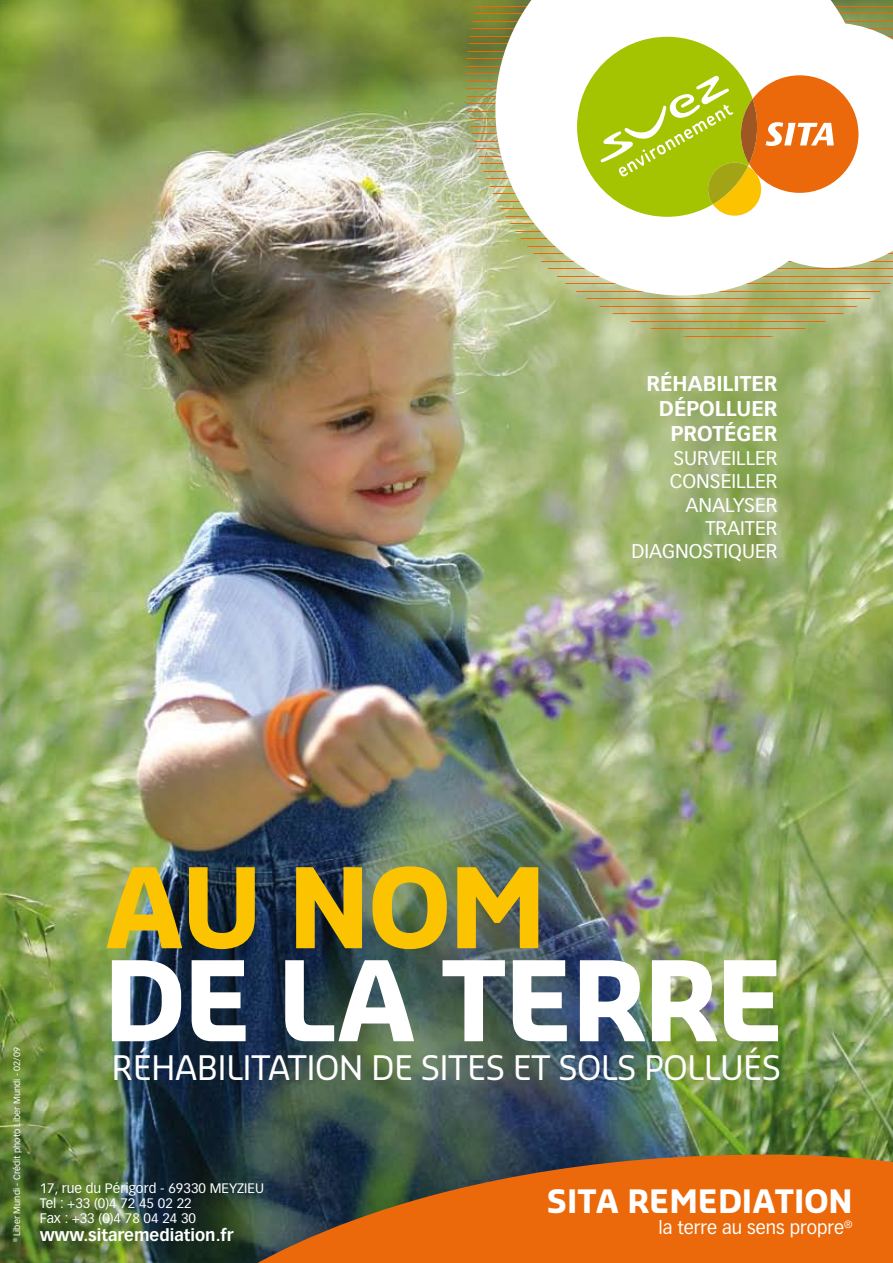
<style>
.page{position:relative;width:893px;height:1263px;background:#fff}
.page>*{position:absolute;margin:0;border:0;box-sizing:border-box;transform-origin:0 0}
.t1{font:700 108px "Sansa Pro";letter-spacing:-.02em;color:#fff}
.t2{font:700 108px "Sansa Pro";color:#fcc300}
.t3{font:33px "Sansa Pro";letter-spacing:-.02em;color:#fff}
.t4{font:700 31.5px "Sansa Pro";color:#fff}
.t5{font:700 21px/25.2px "Vectora LH";color:#fff;text-align:right}
.t6{font:19.5px/23.4px "Vectora LH";color:#fff;text-align:right}
.t7{font:18px "Vectora LH";color:#fff}
.t8{font:700 16.5px "Vectora LH";color:#fff}
.t9{font:13.5px/15px "Vectora LH";color:#fff}
.t10{font:9px "Vectora LH";color:#fff}
.t11{font:5.25px "Vectora LH";color:#fff}
</style>
<div class="page">
<img style="left:0;top:0;width:893px;height:1263px">
<svg style="left:223px;top:1154px;width:670px;height:109px;background:#b35e1a"></svg>
<hr style="left:466px;top:6px;width:427px;height:1px;background:#eb690a">
<hr style="left:466px;top:14px;width:427px;height:1px;background:#eb690a">
<hr style="left:466px;top:21px;width:427px;height:1px;background:#eb690a">
<hr style="left:466px;top:29px;width:427px;height:1px;background:#eb690a">
<hr style="left:466px;top:36px;width:427px;height:1px;background:#eb690a">
<hr style="left:466px;top:44px;width:427px;height:1px;background:#eb690a">
<hr style="left:466px;top:51px;width:427px;height:1px;background:#eb690a">
<hr style="left:466px;top:59px;width:427px;height:1px;background:#eb690a">
<hr style="left:466px;top:66px;width:427px;height:1px;background:#eb690a">
<hr style="left:466px;top:74px;width:427px;height:1px;background:#eb690a">
<hr style="left:466px;top:81px;width:427px;height:1px;background:#eb690a">
<hr style="left:466px;top:89px;width:427px;height:1px;background:#eb690a">
<hr style="left:466px;top:96px;width:427px;height:1px;background:#eb690a">
<hr style="left:466px;top:104px;width:427px;height:1px;background:#eb690a">
<hr style="left:466px;top:111px;width:427px;height:1px;background:#eb690a">
<hr style="left:466px;top:119px;width:427px;height:1px;background:#eb690a">
<hr style="left:466px;top:126px;width:427px;height:1px;background:#eb690a">
<hr style="left:466px;top:134px;width:427px;height:1px;background:#eb690a">
<hr style="left:466px;top:141px;width:427px;height:1px;background:#eb690a">
<hr style="left:466px;top:149px;width:427px;height:1px;background:#eb690a">
<hr style="left:466px;top:156px;width:427px;height:1px;background:#eb690a">
<hr style="left:466px;top:164px;width:427px;height:1px;background:#eb690a">
<hr style="left:466px;top:171px;width:427px;height:1px;background:#eb690a">
<hr style="left:466px;top:179px;width:427px;height:1px;background:#eb690a">
<hr style="left:466px;top:186px;width:427px;height:1px;background:#eb690a">
<hr style="left:466px;top:194px;width:427px;height:1px;background:#eb690a">
<hr style="left:466px;top:201px;width:427px;height:1px;background:#eb690a">
<hr style="left:466px;top:209px;width:427px;height:1px;background:#eb690a">
<hr style="left:466px;top:216px;width:427px;height:1px;background:#eb690a">
<hr style="left:466px;top:224px;width:427px;height:1px;background:#eb690a">
<hr style="left:466px;top:231px;width:427px;height:1px;background:#eb690a">
<hr style="left:466px;top:239px;width:427px;height:1px;background:#eb690a">
<hr style="left:466px;top:246px;width:427px;height:1px;background:#eb690a">
<hr style="left:466px;top:254px;width:427px;height:1px;background:#eb690a">
<hr style="left:466px;top:261px;width:427px;height:1px;background:#eb690a">
<hr style="left:466px;top:269px;width:427px;height:1px;background:#eb690a">
<hr style="left:466px;top:276px;width:427px;height:1px;background:#eb690a">
<hr style="left:466px;top:284px;width:427px;height:1px;background:#eb690a">
<hr style="left:466px;top:291px;width:427px;height:1px;background:#eb690a">
<hr style="left:466px;top:299px;width:427px;height:1px;background:#eb690a">
<hr style="left:466px;top:306px;width:427px;height:1px;background:#eb690a">
<hr style="left:466px;top:314px;width:427px;height:1px;background:#eb690a">
<hr style="left:466px;top:321px;width:427px;height:1px;background:#eb690a">
<hr style="left:466px;top:329px;width:427px;height:1px;background:#eb690a">
<hr style="left:466px;top:336px;width:427px;height:1px;background:#eb690a">
<svg style="left:867px;top:23px;width:26px;height:245px"></svg>
<svg style="left:495px;top:0;width:372px;height:295px"></svg>
<svg style="left:577px;top:37px;width:281px;height:180px"></svg>
<h3 class="t5" style="left:646px;top:371px;width:128px">Réhabiliter<br>Dépolluer<br>Protéger</h3>
<h3 class="t6" style="left:631px;top:446px;width:148px">SURVEILLER<br>CONSEILLER<br>ANALYSER<br>TRAITER<br>DIAGNOSTIQUER</h3>
<h1 class="t2" style="left:103px;top:837px;width:445px">AU NOM</h1>
<h1 class="t1" style="left:103px;top:930px;width:683px">DE LA TERRE</h1>
<h2 class="t3" style="left:112px;top:1046px;width:671px">RÉHABILITATION DE SITES ET SOLS POLLUÉS</h2>
<p class="t10" style="left:12px;top:1236px;width:190px;rotate:-90deg">LIBER MUNDI - CRÉDIT PHOTO LIBER MUNDI - 02/09</p>
<p class="t9" style="left:40px;top:1181px;width:212px">17, RUE DU PÉRIGORD - 69330 MEYZIEU<br>TEL : +33 (0)4 72 45 02 22<br>FAX : +33 (0)4 78 04 24 30</p>
<h3 class="t4" style="left:547px;top:1180px;width:104px">SITA REMED</h3>
<h3 class="t4" style="left:742px;top:1180px;width:86px">IATION</h3>
<h3 class="t7" style="left:658px;top:1217px;width:196px">LA TERRE AU SENS PROPRE<sup>®</sup></h3>
<p class="t11" style="left:12px;top:1242px;width:6px;rotate:-90deg">®</p>
<p class="t8" style="left:40px;top:1225px;width:195px">www.sitaremediation.fr</p>
</div>
